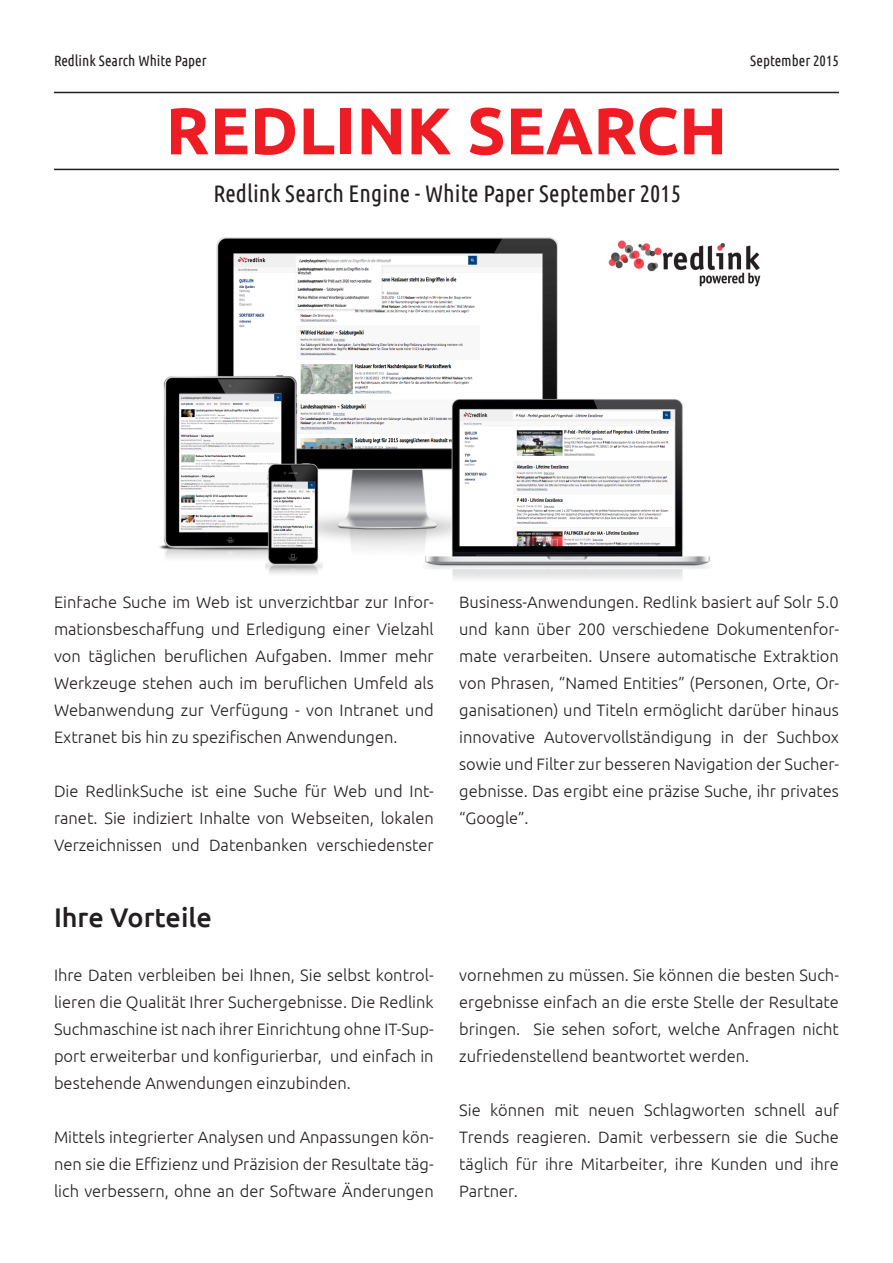
<style>
.page{position:relative;width:893px;height:1263px;background:#fff}
.page>*{position:absolute;margin:0;border:0;box-sizing:border-box;transform-origin:0 0}
.t1{font:700 66px "Ubuntu";color:#ee1d23}
.t2{font:500 27px "Ubuntu";color:#231f20}
.t3{font:24px "Ubuntu Condensed";color:#231f20}
.t4{font:300 16.5px/27px "Ubuntu";color:#231f20;text-align:justify}
.t5{font:15px "Ubuntu Condensed";color:#231f20}
</style>
<div class="page">
<img style="left:159px;top:237px;width:602px;height:342px">
<hr style="left:54px;top:92px;width:785px;height:1px;background:#231f20">
<hr style="left:54px;top:169px;width:785px;height:1px;background:#231f20">
<p class="t5" style="left:54px;top:51px;width:154px">Redlink Search White Paper</p>
<p class="t1" style="left:166px;top:91px;width:563px">REDLINK SEARCH</p>
<p class="t3" style="left:214px;top:178px;width:469px">Redlink Search Engine - White Paper September 2015</p>
<p class="t5" style="left:750px;top:51px;width:90px">September 2015</p>
<p class="t4" style="left:54px;top:588px;width:381px">Einfache Suche im Web ist unverzichtbar zur Infor&shy;mationsbeschaffung und Erledigung einer Vielzahl von täglichen beruflichen Aufgaben. Immer mehr Werkzeuge stehen auch im beruflichen Umfeld als Webanwendung zur Verfügung - von Intranet und Extranet bis hin zu spezifischen Anwendungen.</p>
<p class="t4" style="left:54px;top:777px;width:381px">Die RedlinkSuche ist eine Suche für Web und Int&shy;ranet. Sie indiziert Inhalte von Webseiten, lokalen Verzeichnissen und Datenbanken verschiedenster</p>
<p class="t2" style="left:54px;top:901px;width:159px">Ihre Vorteile</p>
<p class="t4" style="left:54px;top:961px;width:381px">Ihre Daten verbleiben bei Ihnen, Sie selbst kontrol&shy;lieren die Qualität Ihrer Suchergebnisse. Die Redlink Suchmaschine ist nach ihrer Einrichtung ohne IT-Sup&shy;port erweiterbar und konfigurierbar, und einfach in bestehende Anwendungen einzubinden.</p>
<p class="t4" style="left:54px;top:1123px;width:381px">Mittels integrierter Analysen und Anpassungen kön&shy;nen sie die Effizienz und Präzision der Resultate täg&shy;lich verbessern, ohne an der Software Änderungen</p>
<p class="t4" style="left:459px;top:588px;width:381px">Business-Anwendungen. Redlink basiert auf Solr 5.0 und kann über 200 verschiedene Dokumentenfor&shy;mate verarbeiten. Unsere automatische Extraktion von Phrasen, “Named Entities” (Personen, Orte, Or&shy;ganisationen) und Titeln ermöglicht darüber hinaus innovative Autovervollständigung in der Suchbox sowie und Filter zur besseren Navigation der Sucher&shy;gebnisse. Das ergibt eine präzise Suche, ihr privates “Google”.</p>
<p class="t4" style="left:459px;top:961px;width:381px">vornehmen zu müssen. Sie können die besten Such&shy;ergebnisse einfach an die erste Stelle der Resultate bringen. Sie sehen sofort, welche Anfragen nicht zufriedenstellend beantwortet werden.</p>
<p class="t4" style="left:459px;top:1096px;width:381px">Sie können mit neuen Schlagworten schnell auf Trends reagieren. Damit verbessern sie die Suche täglich für ihre Mitarbeiter, ihre Kunden und ihre Partner.</p>
</div>
